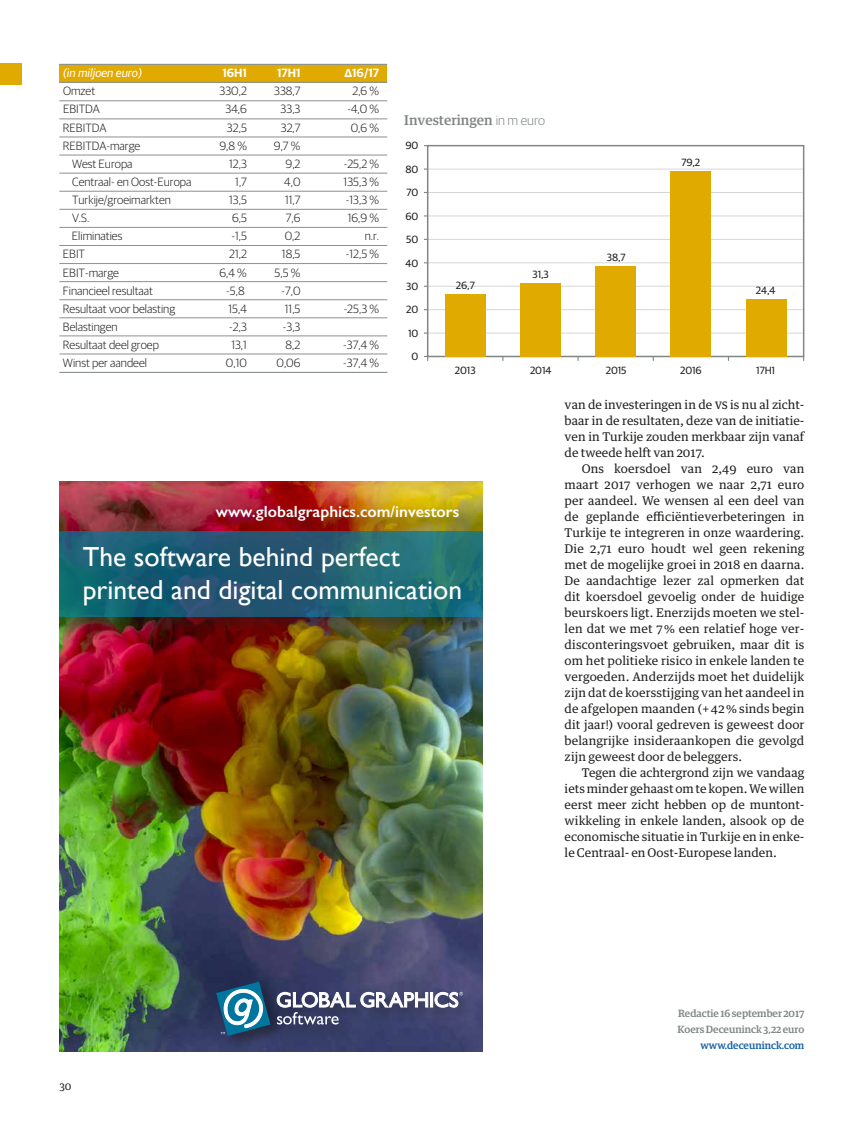
<style>
.page{position:relative;width:864px;height:1136px;background:#fff}
.page>*{position:absolute;margin:0;border:0;box-sizing:border-box;transform-origin:0 0}
.t1{font:27.6px/33px "Gill Sans";color:#fff}
.t2{font:600 16.2px "Gill Sans";color:#fff}
.t3{font:500 13.5px "Guardian Text Egyp";letter-spacing:-.005em;color:#808782}
.t4{font:12px/15.9px "Guardian Text Egyp";color:#1d1d1b;text-align:justify}
.t5{font:300 12px "Guardian Sans";color:#1d1d1b}
.t6{font:italic 12px "Guardian Sans";color:#fff}
.t7{font:600 12px "Guardian Sans";color:#fff}
.t8{font:10.5px "Guardian Sans";letter-spacing:-.01em;color:#1d1d1b}
.t9{font:500 10.5px/15.9px "Guardian Egyp";color:#808782}
.t10{font:500 10.5px "Guardian Egyp";color:#1862a7}
.t11{font:10.5px "Guardian Text Egyp";color:#1d1d1b}
.s1{font-family:"Myriad Pro";font-weight:700}
.s2{font-family:"Guardian Sans";font-weight:300}
</style>
<div class="page">
<div style="left:0;top:64px;width:21px;height:21px;background:#e0aa00"></div>
<hr style="left:427px;top:216px;width:376px;height:1px;background:#d4d7d8">
<hr style="left:427px;top:169px;width:376px;height:1px;background:#d4d7d8">
<hr style="left:427px;top:262px;width:376px;height:1px;background:#d4d7d8">
<hr style="left:427px;top:309px;width:376px;height:1px;background:#d4d7d8">
<hr style="left:427px;top:239px;width:376px;height:1px;background:#d4d7d8">
<hr style="left:427px;top:192px;width:376px;height:1px;background:#d4d7d8">
<hr style="left:427px;top:286px;width:376px;height:1px;background:#d4d7d8">
<hr style="left:427px;top:333px;width:376px;height:1px;background:#d4d7d8">
<div style="left:427px;top:145px;width:377px;height:212px;border:2px solid #808782"></div>
<div style="left:445px;top:293px;width:40px;height:63px;background:#e0aa00"></div>
<div style="left:520px;top:283px;width:40px;height:73px;background:#e0aa00"></div>
<div style="left:595px;top:265px;width:40px;height:91px;background:#e0aa00"></div>
<div style="left:670px;top:171px;width:40px;height:185px;background:#e0aa00"></div>
<div style="left:745px;top:299px;width:40px;height:57px;background:#e0aa00"></div>
<div style="left:59px;top:64px;width:328px;height:18px;background:#e0aa00"></div>
<hr style="left:59px;top:64px;width:328px;height:1px;background:#8a918f">
<hr style="left:59px;top:100px;width:328px;height:1px;background:#8a918f">
<hr style="left:59px;top:119px;width:328px;height:1px;background:#8a918f">
<hr style="left:59px;top:137px;width:328px;height:1px;background:#8a918f">
<hr style="left:59px;top:155px;width:328px;height:1px;background:#8a918f">
<hr style="left:59px;top:173px;width:328px;height:1px;background:#8a918f">
<hr style="left:59px;top:191px;width:328px;height:1px;background:#8a918f">
<hr style="left:59px;top:209px;width:328px;height:1px;background:#8a918f">
<hr style="left:59px;top:227px;width:328px;height:1px;background:#8a918f">
<hr style="left:59px;top:245px;width:328px;height:1px;background:#8a918f">
<hr style="left:59px;top:263px;width:328px;height:1px;background:#8a918f">
<hr style="left:59px;top:281px;width:328px;height:1px;background:#8a918f">
<hr style="left:59px;top:299px;width:328px;height:1px;background:#8a918f">
<hr style="left:59px;top:317px;width:328px;height:1px;background:#8a918f">
<hr style="left:59px;top:335px;width:328px;height:1px;background:#8a918f">
<hr style="left:59px;top:354px;width:328px;height:1px;background:#8a918f">
<hr style="left:59px;top:372px;width:328px;height:1px;background:#8a918f">
<hr style="left:59px;top:82px;width:328px;height:1px;background:#8a918f">
<img style="left:59px;top:482px;width:423px;height:569px">
<div style="left:59px;top:531px;width:423px;height:103px;background:#1d1d1b;opacity:.53"></div>
<svg style="left:59px;top:530px;width:423px;height:86px"></svg>
<div style="left:215px;top:980px;width:263px;height:70px;background:#1d1d1b;opacity:.45"></div>
<svg style="left:276px;top:991px;width:187px;height:33px"></svg>
<svg style="left:216px;top:981px;width:54px;height:54px"></svg>
<div style="left:215px;top:504px;width:259px;height:31px;background:#1d1d1b;opacity:.45"></div>
<p class="t6" style="left:63px;top:64px;width:80px">(in miljoen euro)</p>
<p class="t7" style="left:222px;top:64px;width:26px">16H1</p>
<p class="t7" style="left:277px;top:64px;width:25px">17H1</p>
<p class="t7" style="left:344px;top:64px;width:36px"><span class="s1">∆</span>16/17</p>
<p class="t5" style="left:63px;top:83px;width:34px">Omzet</p>
<p class="t5" style="left:219px;top:83px;width:29px">330,2</p>
<p class="t5" style="left:274px;top:83px;width:28px">338,7</p>
<p class="t5" style="left:352px;top:83px;width:28px">2,6 %</p>
<p class="t5" style="left:63px;top:101px;width:38px">EBITDA</p>
<p class="t5" style="left:225px;top:101px;width:23px">34,6</p>
<p class="t5" style="left:280px;top:101px;width:21px">33,3</p>
<p class="t5" style="left:347px;top:101px;width:33px">-4,0 %</p>
<p class="t5" style="left:63px;top:119px;width:45px">REBITDA</p>
<p class="t5" style="left:227px;top:119px;width:21px">32,5</p>
<p class="t5" style="left:281px;top:119px;width:21px">32,7</p>
<p class="t5" style="left:350px;top:119px;width:30px">0,6 %</p>
<p class="t5" style="left:63px;top:137px;width:79px">REBITDA-marge</p>
<p class="t5" style="left:219px;top:137px;width:29px">9,8 %</p>
<p class="t5" style="left:274px;top:137px;width:28px">9,7 %</p>
<p class="t5" style="left:72px;top:155px;width:62px">West Europa</p>
<p class="t5" style="left:229px;top:155px;width:19px">12,3</p>
<p class="t5" style="left:285px;top:155px;width:16px">9,2</p>
<p class="t5" style="left:343px;top:155px;width:37px">-25,2 %</p>
<p class="t5" style="left:72px;top:173px;width:121px">Centraal- en Oost-Europa</p>
<p class="t5" style="left:235px;top:173px;width:13px">1,7</p>
<p class="t5" style="left:284px;top:173px;width:18px">4,0</p>
<p class="t5" style="left:343px;top:173px;width:37px">135,3 %</p>
<p class="t5" style="left:72px;top:192px;width:100px">Turkije/groeimarkten</p>
<p class="t5" style="left:229px;top:192px;width:19px">13,5</p>
<p class="t5" style="left:285px;top:192px;width:17px">11,7</p>
<p class="t5" style="left:346px;top:192px;width:35px">-13,3 %</p>
<p class="t5" style="left:72px;top:210px;width:19px">V.S.</p>
<p class="t5" style="left:232px;top:210px;width:16px">6,5</p>
<p class="t5" style="left:286px;top:210px;width:16px">7,6</p>
<p class="t5" style="left:347px;top:210px;width:33px">16,9 %</p>
<p class="t5" style="left:72px;top:228px;width:52px">Eliminaties</p>
<p class="t5" style="left:231px;top:228px;width:17px">-1,5</p>
<p class="t5" style="left:285px;top:228px;width:17px">0,2</p>
<p class="t5" style="left:364px;top:228px;width:16px">n.r.</p>
<p class="t5" style="left:63px;top:246px;width:24px">EBIT</p>
<p class="t5" style="left:229px;top:246px;width:19px">21,2</p>
<p class="t5" style="left:282px;top:246px;width:20px">18,5</p>
<p class="t5" style="left:346px;top:246px;width:35px">-12,5 %</p>
<p class="t5" style="left:63px;top:264px;width:57px">EBIT-marge</p>
<p class="t5" style="left:219px;top:264px;width:29px">6,4 %</p>
<p class="t5" style="left:274px;top:264px;width:27px">5,5 %</p>
<p class="t5" style="left:63px;top:282px;width:92px">Financieel resultaat</p>
<p class="t5" style="left:226px;top:282px;width:20px">-5,8</p>
<p class="t5" style="left:281px;top:282px;width:21px">-7,0</p>
<p class="t5" style="left:63px;top:300px;width:114px">Resultaat voor belasting</p>
<p class="t5" style="left:228px;top:300px;width:20px">15,4</p>
<p class="t5" style="left:285px;top:300px;width:17px">11,5</p>
<p class="t5" style="left:343px;top:300px;width:37px">-25,3 %</p>
<p class="t5" style="left:63px;top:318px;width:56px">Belastingen</p>
<p class="t5" style="left:229px;top:318px;width:19px">-2,3</p>
<p class="t5" style="left:283px;top:318px;width:19px">-3,3</p>
<p class="t5" style="left:63px;top:337px;width:97px">Resultaat deel groep</p>
<p class="t5" style="left:231px;top:337px;width:17px">13,1</p>
<p class="t5" style="left:285px;top:337px;width:16px">8,2</p>
<p class="t5" style="left:343px;top:337px;width:37px">-37,4 %</p>
<p class="t5" style="left:63px;top:355px;width:85px">Winst per aandeel</p>
<p class="t5" style="left:226px;top:355px;width:22px">0,10</p>
<p class="t5" style="left:276px;top:355px;width:25px">0,06</p>
<p class="t5" style="left:343px;top:355px;width:37px">-37,4 %</p>
<p class="t3" style="left:404px;top:108px;width:142px">Investeringen <span class="s2">in m euro</span></p>
<p class="t8" style="left:405px;top:138px;width:15px">90</p>
<p class="t8" style="left:405px;top:162px;width:14px">80</p>
<p class="t8" style="left:406px;top:185px;width:13px">70</p>
<p class="t8" style="left:405px;top:208px;width:15px">60</p>
<p class="t8" style="left:406px;top:232px;width:14px">50</p>
<p class="t8" style="left:405px;top:255px;width:14px">40</p>
<p class="t8" style="left:406px;top:302px;width:14px">20</p>
<p class="t8" style="left:406px;top:279px;width:14px">30</p>
<p class="t8" style="left:408px;top:326px;width:12px">10</p>
<p class="t8" style="left:411px;top:349px;width:8px">0</p>
<p class="t8" style="left:455px;top:278px;width:21px">26,7</p>
<p class="t8" style="left:532px;top:267px;width:18px">31,3</p>
<p class="t8" style="left:606px;top:249px;width:20px">38,7</p>
<p class="t8" style="left:681px;top:155px;width:21px">79,2</p>
<p class="t8" style="left:755px;top:282px;width:21px">24,4</p>
<p class="t8" style="left:455px;top:363px;width:22px">2013</p>
<p class="t8" style="left:529px;top:363px;width:23px">2014</p>
<p class="t8" style="left:605px;top:363px;width:22px">2015</p>
<p class="t8" style="left:679px;top:363px;width:23px">2016</p>
<p class="t8" style="left:756px;top:363px;width:20px">17H1</p>
<h2 class="t2" style="left:216px;top:501px;width:245px">www.globalgraphics.com/investors</h2>
<h1 class="t1" style="left:83px;top:540px;width:381px">The software behind perfect printed and digital communication</h1>
<p class="t11" style="left:59px;top:1076px;width:14px">30</p>
<p class="t4" style="left:564px;top:396px;width:242px">van de investeringen in de VS is nu al zicht&shy;baar in de resultaten, deze van de initiatie&shy;ven in Turkije zouden merkbaar zijn vanaf de tweede helft van 2017.</p>
<p class="t4" style="left:564px;top:459px;width:241px;text-indent:17px">Ons koersdoel van 2,49 euro van maart 2017 verhogen we naar 2,71 euro per aandeel. We wensen al een deel van de geplande efficiëntieverbeteringen in Turkije te integreren in onze waardering.<br>Die 2,71 euro houdt wel geen rekening met de mogelijke groei in 2018 en daarna.<br>De aandachtige lezer zal opmerken dat dit koersdoel gevoelig onder de huidige beurskoers ligt. Enerzijds moeten we stel&shy;len dat we met 7 % een relatief hoge ver&shy;disconteringsvoet gebruiken, maar dit is om het politieke risico in enkele landen te vergoeden. Anderzijds moet het duidelijk zijn dat de koersstijging van het aandeel in de afgelopen maanden (+ 42 % sinds begin dit jaar!) vooral gedreven is geweest door belangrijke insideraankopen die gevolgd zijn geweest door de beleggers.</p>
<p class="t4" style="left:564px;top:763px;width:241px;text-indent:17px">Tegen die achtergrond zijn we vandaag iets minder gehaast om te kopen. We willen eerst meer zicht hebben op de muntont&shy;wikkeling in enkele landen, alsook op de economische situatie in Turkije en in enke&shy;le Centraal- en Oost-Europese landen.</p>
<p class="t9" style="left:677px;top:1004px;width:128px">Redactie 16 september 2017<br>Koers Deceuninck 3,22 euro</p>
<p class="t10" style="left:700px;top:1037px;width:105px">www.deceuninck.com</p>
</div>
